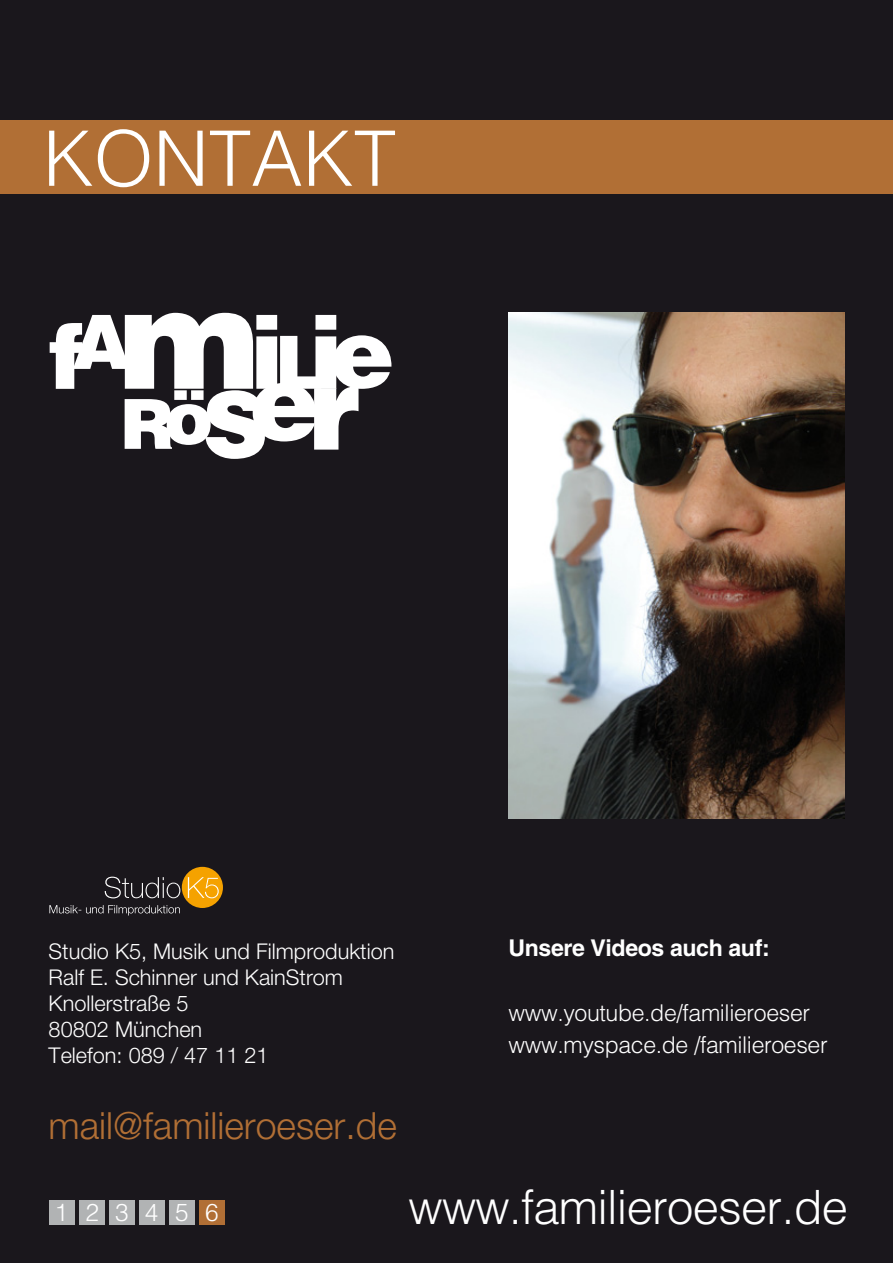
<style>
.page{position:relative;width:893px;height:1263px;background:#fff}
.page>*{position:absolute;margin:0;border:0;box-sizing:border-box;transform-origin:0 0}
.t1{font:900 99.9px "Helvetica";color:#fff}
.t2{font:300 76.65px "Helvetica";color:#fff}
.t3{font:900 73.35px "Helvetica";color:#fff}
.t4{font:900 69.15px "Helvetica";color:#fff}
.t5{font:300 47.25px "Helvetica";letter-spacing:-.015em;color:#fff}
.t6{font:300 37.5px "Helvetica Neue";color:#b16f35}
.t7{font:300 24.45px "Helvetica";letter-spacing:.67em;color:#fff}
.t8{font:300 23.1px/32.2px "Helvetica";letter-spacing:-.015em;color:#fff}
.t9{font:700 23.1px "Helvetica";letter-spacing:-.015em;color:#fff}
.t10{font:300 21.75px/26.1px "Helvetica Neue";color:#fff}
.s1{font-size:89.1px}
.s2{font-size:140.85px}
.s3{font-size:96.6px}
.s4{font-size:73.8px}
.s5{font-size:90.45px}
.s6{font-size:105.75px}
.s7{font-size:117.15px}
</style>
<div class="page">
<div style="left:0;top:100px;width:892px;height:120px;background:#b16f35"></div>
<div style="left:0;top:195px;width:892px;height:1068px;background:#1a171c"></div>
<div style="left:0;top:0;width:892px;height:119px;background:#1a171c"></div>
<div style="left:182px;top:867px;width:41px;height:41px;background:#f5a200;border-radius:50%"></div>
<svg style="left:105px;top:877px;width:75px;height:21px"></svg>
<svg style="left:188px;top:877px;width:31px;height:21px"></svg>
<svg style="left:49px;top:905px;width:131px;height:11px"></svg>
<div style="left:49px;top:1200px;width:26px;height:25px;background:#b1b3b4"></div>
<div style="left:79px;top:1200px;width:26px;height:25px;background:#b1b3b4"></div>
<div style="left:109px;top:1200px;width:26px;height:25px;background:#b1b3b4"></div>
<div style="left:139px;top:1200px;width:26px;height:25px;background:#b1b3b4"></div>
<div style="left:169px;top:1200px;width:26px;height:25px;background:#b1b3b4"></div>
<div style="left:199px;top:1200px;width:26px;height:25px;background:#b16f35"></div>
<img style="left:508px;top:312px;width:336px;height:506px">
<h2 class="t2" style="left:43px;top:111px;width:355px">KONTAKT</h2>
<h1 class="t1" style="left:49px;top:288px;width:347px"><span class="s1">f</span><sup>A</sup><span class="s2">m</span>i i<span class="s3">e</span></h1>
<h3 class="t3" style="left:274px;top:314px;width:50px">L</h3>
<h3 class="t4" style="left:120px;top:379px;width:241px">R<span class="s4">ö</span><span class="s5">S</span><span class="s6">e</span><span class="s7">r</span></h3>
<p class="t10" style="left:49px;top:937px;width:347px">Studio K5, Musik und Filmproduktion<br>Ralf E. Schinner und KainStrom<br>Knollerstraße 5<br>80802 München<br>Telefon: 089 / 47 11 21</p>
<h3 class="t6" style="left:48px;top:1103px;width:350px">mail@familieroeser.de</h3>
<p class="t9" style="left:508px;top:934px;width:263px">Unsere Videos auch auf:</p>
<p class="t8" style="left:508px;top:996px;width:321px">www.youtube.de/familieroeser www.myspace.de /familieroeser</p>
<p class="t7" style="left:54px;top:1197px;width:166px">123456</p>
<h3 class="t5" style="left:408px;top:1178px;width:441px">www.familieroeser.de</h3>
</div>
